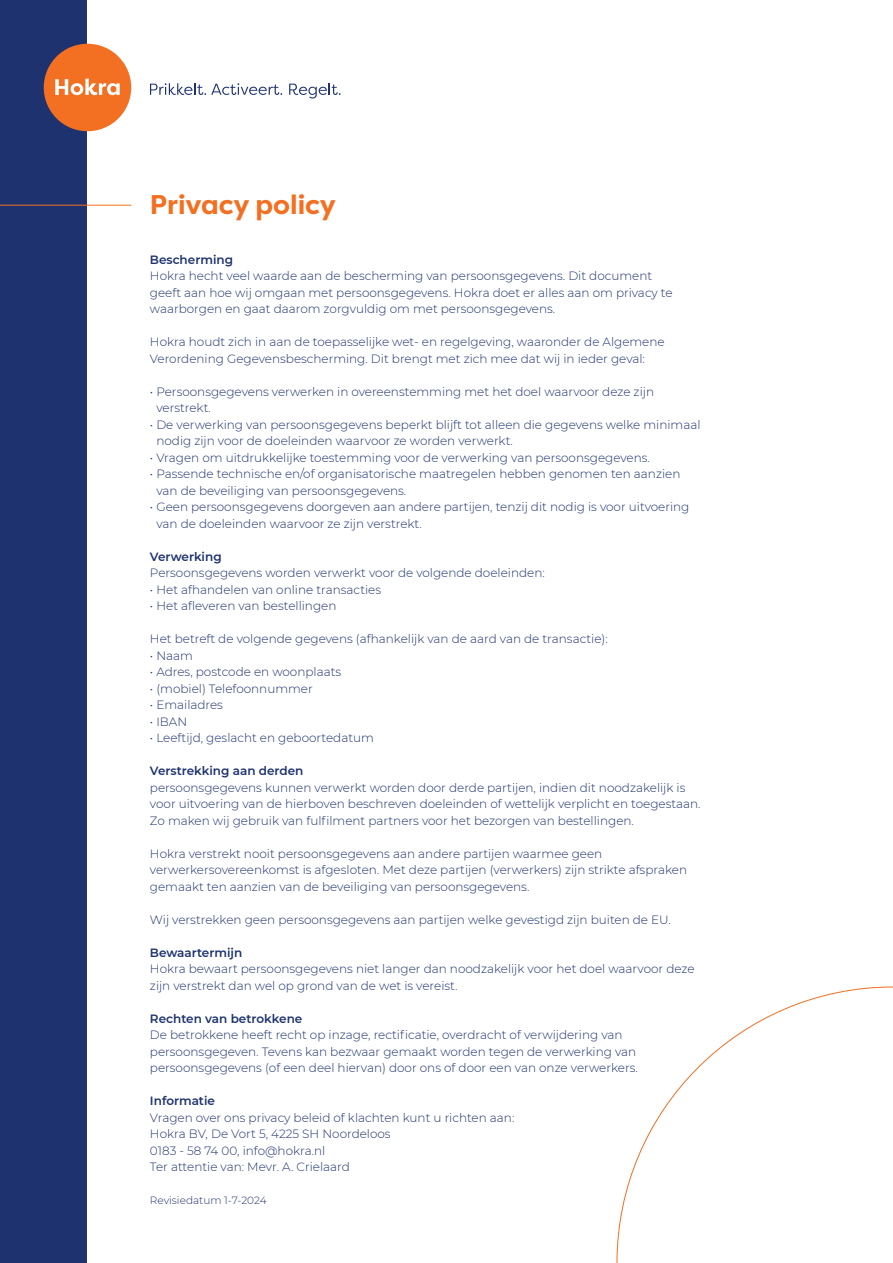
<style>
.page{position:relative;width:893px;height:1263px;background:#fff}
.page>*{position:absolute;margin:0;border:0;box-sizing:border-box;transform-origin:0 0}
.t1{font:700 27px "Filson Pro";color:#f36f21}
.t2{font:300 12px/16.5px "Montserrat";color:#1d326f}
.t3{font:600 12px "Montserrat";color:#1d326f}
.t4{font:300 10.5px "Montserrat";color:#1d326f}
</style>
<div class="page">
<div style="left:0;top:0;width:86px;height:1263px;background:#1d326f"></div>
<div style="left:44px;top:44px;width:87px;height:87px;background:#f36f21;border-radius:50%"></div>
<svg style="left:55px;top:79px;width:65px;height:16px"></svg>
<svg style="left:150px;top:83px;width:132px;height:12px"></svg>
<svg style="left:289px;top:83px;width:52px;height:16px"></svg>
<hr style="left:0;top:205px;width:131px;height:1px;background:#f36f21">
<svg style="left:617px;top:986px;width:276px;height:277px"></svg>
<h1 class="t1" style="left:150px;top:194px;width:187px">Privacy policy</h1>
<p class="t3" style="left:150px;top:254px;width:85px">Bescherming</p>
<p class="t2" style="left:150px;top:268px;width:524px">Hokra hecht veel waarde aan de bescherming van persoonsgegevens. Dit document geeft aan hoe wij omgaan met persoonsgegevens. Hokra doet er alles aan om privacy te waarborgen en gaat daarom zorgvuldig om met persoonsgegevens.</p>
<p class="t2" style="left:150px;top:334px;width:516px">Hokra houdt zich in aan de toepasselijke wet- en regelgeving, waaronder de Algemene<br>Verordening Gegevensbescherming. Dit brengt met zich mee dat wij in ieder geval:</p>
<p class="t2" style="left:156px;top:384px;width:499px;text-indent:-6px">• Persoonsgegevens verwerken in overeenstemming met het doel waarvoor deze zijn verstrekt.</p>
<p class="t2" style="left:156px;top:417px;width:546px;text-indent:-6px">• De verwerking van persoonsgegevens beperkt blijft tot alleen die gegevens welke minimaal nodig zijn voor de doeleinden waarvoor ze worden verwerkt.</p>
<p class="t2" style="left:150px;top:450px;width:501px">• Vragen om uitdrukkelijke toestemming voor de verwerking van persoonsgegevens.</p>
<p class="t2" style="left:156px;top:466px;width:525px;text-indent:-6px">• Passende technische en/of organisatorische maatregelen hebben genomen ten aanzien van de beveiliging van persoonsgegevens.</p>
<p class="t2" style="left:156px;top:499px;width:535px;text-indent:-6px">• Geen persoonsgegevens doorgeven aan andere partijen, tenzij dit nodig is voor uitvoering van de doeleinden waarvoor ze zijn verstrekt.</p>
<p class="t3" style="left:150px;top:551px;width:73px">Verwerking</p>
<p class="t2" style="left:150px;top:565px;width:396px">Persoonsgegevens worden verwerkt voor de volgende doeleinden:</p>
<p class="t2" style="left:150px;top:582px;width:233px">• Het afhandelen van online transacties</p>
<p class="t2" style="left:150px;top:597px;width:188px">• Het afleveren van bestellingen</p>
<p class="t2" style="left:150px;top:631px;width:459px">Het betreft de volgende gegevens (afhankelijk van de aard van de transactie):</p>
<p class="t2" style="left:150px;top:648px;width:44px">• Naam</p>
<p class="t2" style="left:150px;top:664px;width:193px">• Adres, postcode en woonplaats</p>
<p class="t2" style="left:150px;top:681px;width:164px">• (mobiel) Telefoonnummer</p>
<p class="t2" style="left:150px;top:697px;width:75px">• Emailadres</p>
<p class="t2" style="left:150px;top:714px;width:39px">• IBAN</p>
<p class="t2" style="left:150px;top:730px;width:225px">• Leeftijd, geslacht en geboortedatum</p>
<p class="t3" style="left:150px;top:766px;width:155px">Verstrekking aan derden</p>
<p class="t2" style="left:150px;top:780px;width:552px">persoonsgegevens kunnen verwerkt worden door derde partijen, indien dit noodzakelijk is voor uitvoering van de hierboven beschreven doeleinden of wettelijk verplicht en toegestaan.<br>Zo maken wij gebruik van fulfilment partners voor het bezorgen van bestellingen.</p>
<p class="t2" style="left:150px;top:846px;width:539px">Hokra verstrekt nooit persoonsgegevens aan andere partijen waarmee geen verwerkersovereenkomst is afgesloten. Met deze partijen (verwerkers) zijn strikte afspraken gemaakt ten aanzien van de beveiliging van persoonsgegevens.</p>
<p class="t2" style="left:150px;top:912px;width:523px">Wij verstrekken geen persoonsgegevens aan partijen welke gevestigd zijn buiten de EU.</p>
<p class="t3" style="left:150px;top:947px;width:94px">Bewaartermijn</p>
<p class="t2" style="left:150px;top:961px;width:546px">Hokra bewaart persoonsgegevens niet langer dan noodzakelijk voor het doel waarvoor deze zijn verstrekt dan wel op grond van de wet is vereist.</p>
<p class="t3" style="left:150px;top:1013px;width:154px">Rechten van betrokkene</p>
<p class="t2" style="left:150px;top:1026px;width:489px">De betrokkene heeft recht op inzage, rectificatie, overdracht of verwijdering van persoonsgegeven. Tevens kan bezwaar gemaakt worden tegen de verwerking van persoonsgegevens (of een deel hiervan) door ons of door een van onze verwerkers.</p>
<p class="t3" style="left:150px;top:1096px;width:67px">Informatie</p>
<p class="t2" style="left:150px;top:1110px;width:366px">Vragen over ons privacy beleid of klachten kunt u richten aan:<br>Hokra BV, De Vort 5, 4225 SH Noordeloos<br>0183 - 58 74 00, info@hokra.nl<br>Ter attentie van: Mevr. A. Crielaard</p>
<p class="t4" style="left:150px;top:1195px;width:118px">Revisiedatum 1-7-2024</p>
</div>
